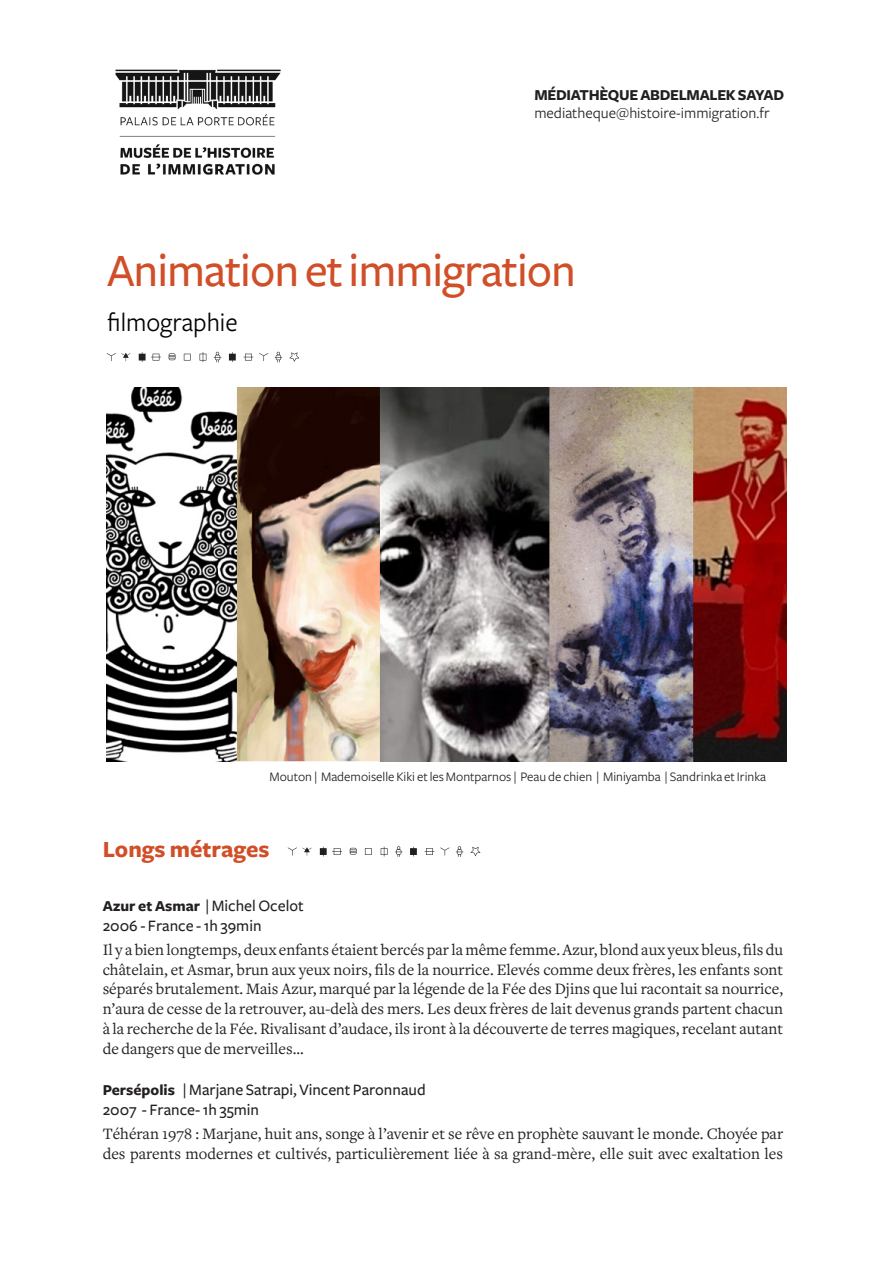
<style>
.page{position:relative;width:893px;height:1263px;background:#fff}
.page>*{position:absolute;margin:0;border:0;box-sizing:border-box;transform-origin:0 0}
.TITRE_rubrique{font:500 48px "Freight Sans";letter-spacing:-.02em;color:#d14f28}
.t1{font:27px "Freight Sans";color:#000}
.TITRE_rubrique-2{font:700 24px "Freight Sans";color:#d14f28}
.résumé{font:16.5px/19.8px "Freight Text";color:#231f20;text-align:justify}
.titre{font:500 16.5px "Freight Sans";color:#231f20}
.auteur{font:500 16.5px "Freight Sans";color:#231f20}
.t2{font:15.75px "Freight Sans";color:#231f20}
.t3{font:700 15.75px "Freight Sans";letter-spacing:-.02em;color:#231f20}
.collation{font:13.5px "Freight Sans";color:#231f20}
.s1{font-weight:700;font-size:15.75px}
</style>
<div class="page">
<img style="left:115px;top:69px;width:166px;height:106px">
<img style="left:106px;top:388px;width:681px;height:374px">
<svg style="left:470px;top:847px;width:11px;height:9px"></svg>
<svg style="left:365px;top:848px;width:7px;height:7px"></svg>
<svg style="left:381px;top:846px;width:6px;height:10px"></svg>
<svg style="left:424px;top:848px;width:10px;height:7px"></svg>
<svg style="left:410px;top:846px;width:7px;height:10px"></svg>
<svg style="left:320px;top:846px;width:22px;height:10px"></svg>
<svg style="left:350px;top:848px;width:7px;height:7px"></svg>
<svg style="left:440px;top:847px;width:9px;height:8px"></svg>
<svg style="left:288px;top:847px;width:24px;height:9px"></svg>
<svg style="left:456px;top:846px;width:7px;height:11px"></svg>
<svg style="left:395px;top:846px;width:7px;height:11px"></svg>
<svg style="left:289px;top:352px;width:10px;height:10px"></svg>
<svg style="left:184px;top:354px;width:7px;height:6px"></svg>
<svg style="left:200px;top:352px;width:6px;height:10px"></svg>
<svg style="left:243px;top:354px;width:10px;height:6px"></svg>
<svg style="left:229px;top:352px;width:7px;height:10px"></svg>
<svg style="left:139px;top:352px;width:22px;height:10px"></svg>
<svg style="left:169px;top:353px;width:6px;height:7px"></svg>
<svg style="left:259px;top:353px;width:9px;height:8px"></svg>
<svg style="left:107px;top:353px;width:23px;height:8px"></svg>
<svg style="left:275px;top:352px;width:7px;height:10px"></svg>
<svg style="left:214px;top:352px;width:7px;height:10px"></svg>
<p class="t3" style="left:534px;top:86px;width:251px">MÉDIATHÈQUE ABDELMALEK SAYAD</p>
<p class="t2" style="left:534px;top:105px;width:237px">mediatheque@histoire-immigration.fr</p>
<p class="TITRE_rubrique" style="left:107px;top:244px;width:471px">Animation et immigration</p>
<p class="t1" style="left:108px;top:307px;width:132px">filmographie</p>
<p class="collation" style="left:270px;top:769px;width:498px">Mouton | Mademoiselle Kiki et les Montparnos | Peau de chien | Miniyamba | Sandrinka et Irinka</p>
<p class="TITRE_rubrique-2" style="left:103px;top:836px;width:168px">Longs métrages</p>
<p class="titre" style="left:103px;top:896px;width:202px"><span class="s1">Azur et Asmar</span> | Michel Ocelot</p>
<p class="auteur" style="left:103px;top:916px;width:160px">2006 - France - 1h 39min</p>
<p class="résumé" style="left:103px;top:940px;width:682px">Il y a bien longtemps, deux enfants étaient bercés par la même femme. Azur, blond aux yeux bleus, fils du châtelain, et Asmar, brun aux yeux noirs, fils de la nourrice. Elevés comme deux frères, les enfants sont séparés brutalement. Mais Azur, marqué par la légende de la Fée des Djins que lui racontait sa nourrice, n’aura de cesse de la retrouver, au-delà des mers. Les deux frères de lait devenus grands partent chacun à la recherche de la Fée. Rivalisant d’audace, ils iront à la découverte de terres magiques, recelant autant de dangers que de merveilles...</p>
<p class="titre" style="left:103px;top:1080px;width:324px"><span class="s1">Persépolis</span> | Marjane Satrapi, Vincent Paronnaud</p>
<p class="auteur" style="left:103px;top:1100px;width:158px">2007 - France- 1h 35min</p>
<p class="résumé" style="left:103px;top:1124px;width:682px">Téhéran 1978 : Marjane, huit ans, songe à l’avenir et se rêve en prophète sauvant le monde. Choyée par des parents modernes et cultivés, particulièrement liée à sa grand-mère, elle suit avec exaltation les</p>
</div>
